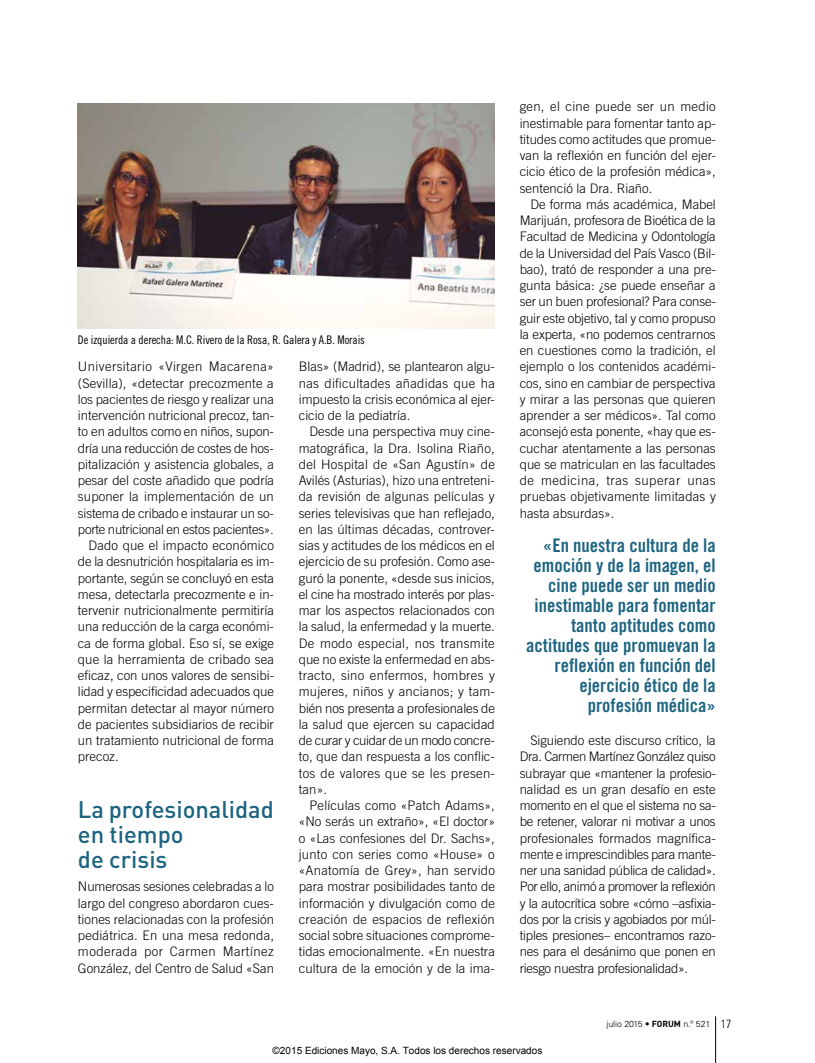
<style>
.page{position:relative;width:815px;height:1063px;background:#fff}
.page>*{position:absolute;margin:0;border:0;box-sizing:border-box;transform-origin:0 0}
.t1{font:500 23.75px/25px "DIN Pro";color:#1d6481}
.t2{font:18.75px/20px "Trade Gothic LT Std Bd Cn 20";color:#1d6481;text-align:right}
.t3{font:300 13.12px/16.2px "Trade Gothic LT Std";color:#000;text-align:justify}
.t4{font:300 13.12px "Trade Gothic LT Std";letter-spacing:.03em;color:#000}
.t5{font:11.88px "Trade Gothic LT Std Cn 18";letter-spacing:-.005em;color:#000}
.t6{font:10px "Arial";color:#000}
.t7{font:300 8.75px "Univers LT Std";color:#000}
.s1{font-family:"DIN Pro";font-weight:700}
.s2{font-stretch:condensed;font-size:11.88px}
</style>
<div class="page">
<hr style="left:715px;top:1016px;width:1px;height:47px;background:#000">
<img style="left:78px;top:104px;width:417px;height:224px">
<p class="t5" style="left:78px;top:332px;width:288px">De izquierda a derecha: M.C. Rivero de la Rosa, R. Galera y A.B. Morais</p>
<p class="t4" style="left:78px;top:359px;width:197px">Universitario «Virgen Macarena»</p>
<p class="t3" style="left:78px;top:375px;width:197px">(Sevilla), «detectar precozmente a</p>
<p class="t3" style="left:78px;top:391px;width:197px">los pacientes de riesgo y realizar una</p>
<p class="t3" style="left:78px;top:407px;width:198px">intervención nutricional precoz, tan-</p>
<p class="t3" style="left:78px;top:423px;width:198px">to en adultos como en niños, supon-</p>
<p class="t3" style="left:78px;top:440px;width:198px">dría una reducción de costes de hos-</p>
<p class="t3" style="left:78px;top:456px;width:197px">pitalización y asistencia globales, a</p>
<p class="t3" style="left:78px;top:472px;width:198px">pesar del coste añadido que podría</p>
<p class="t3" style="left:78px;top:488px;width:197px">suponer la implementación de un</p>
<p class="t3" style="left:78px;top:505px;width:198px">sistema de cribado e instaurar un so-</p>
<p class="t3" style="left:78px;top:521px;width:197px">porte nutricional en estos pacientes».</p>
<p class="t3" style="left:89px;top:537px;width:187px">Dado que el impacto económico</p>
<p class="t3" style="left:78px;top:553px;width:198px">de la desnutrición hospitalaria es im-</p>
<p class="t3" style="left:78px;top:570px;width:198px">portante, según se concluyó en esta</p>
<p class="t3" style="left:78px;top:586px;width:198px">mesa, detectarla precozmente e in-</p>
<p class="t3" style="left:78px;top:602px;width:198px">tervenir nutricionalmente permitiría</p>
<p class="t3" style="left:78px;top:618px;width:198px">una reducción de la carga económi-</p>
<p class="t3" style="left:78px;top:635px;width:198px">ca de forma global. Eso sí, se exige</p>
<p class="t3" style="left:78px;top:651px;width:198px">que la herramienta de cribado sea</p>
<p class="t3" style="left:78px;top:667px;width:198px">eficaz, con unos valores de sensibi-</p>
<p class="t3" style="left:78px;top:683px;width:198px">lidad y especificidad adecuados que</p>
<p class="t3" style="left:78px;top:700px;width:198px">permitan detectar al mayor número</p>
<p class="t3" style="left:78px;top:716px;width:198px">de pacientes subsidiarios de recibir</p>
<p class="t3" style="left:78px;top:732px;width:198px">un tratamiento nutricional de forma</p>
<p class="t3" style="left:78px;top:748px;width:42px">precoz.</p>
<h1 class="t1" style="left:78px;top:796px;width:198px">La profesionalidad en tiempo<br>de crisis</h1>
<p class="t3" style="left:78px;top:878px;width:198px">Numerosas sesiones celebradas a lo largo del congreso abordaron cues&shy;tiones relacionadas con la profesión pediátrica. En una mesa redonda, moderada por Carmen Martínez González, del Centro de Salud «San</p>
<p class="t3" style="left:299px;top:358px;width:198px">Blas» (Madrid), se plantearon algu&shy;nas dificultades añadidas que ha impuesto la crisis económica al ejer&shy;cicio de la pediatría.</p>
<p class="t3" style="left:299px;top:423px;width:198px;text-indent:11px">Desde una perspectiva muy cine&shy;matográfica, la Dra. Isolina Riaño, del Hospital de «San Agustín» de Avilés (Asturias), hizo una entreteni&shy;da revisión de algunas películas y series televisivas que han reflejado, en las últimas décadas, controver&shy;sias y actitudes de los médicos en el ejercicio de su profesión. Como ase&shy;guró la ponente, «desde sus inicios, el cine ha mostrado interés por plas&shy;mar los aspectos relacionados con la salud, la enfermedad y la muerte.<br>De modo especial, nos transmite que no existe la enfermedad en abs&shy;tracto, sino enfermos, hombres y mujeres, niños y ancianos; y tam&shy;bién nos presenta a profesionales de la salud que ejercen su capacidad de curar y cuidar de un modo concre&shy;to, que dan respuesta a los conflic&shy;tos de valores que se les presen&shy;tan».</p>
<p class="t3" style="left:299px;top:797px;width:198px;text-indent:11px">Películas como «Patch Adams», «No serás un extraño», «El doctor» o «Las confesiones del Dr. Sachs», junto con series como «House» o «Anatomía de Grey», han servido para mostrar posibilidades tanto de información y divulgación como de creación de espacios de reflexión social sobre situaciones comprome&shy;tidas emocionalmente. «En nuestra cultura de la emoción y de la ima-</p>
<p class="t3" style="left:520px;top:98px;width:198px">gen, el cine puede ser un medio inestimable para fomentar tanto ap&shy;titudes como actitudes que promue&shy;van la reflexión en función del ejer&shy;cicio ético de la profesión médica», sentenció la Dra. Riaño.</p>
<p class="t3" style="left:520px;top:196px;width:198px;text-indent:11px">De forma más académica, Mabel Marijuán, profesora de Bioética de la Facultad de Medicina y Odontología de la Universidad del País Vasco (Bil&shy;bao), trató de responder a una pre&shy;gunta básica: ¿se puede enseñar a ser un buen profesional? Para conse&shy;guir este objetivo, tal y como propuso la experta, «no podemos centrarnos en cuestiones como la tradición, el ejemplo o los contenidos académi&shy;cos, sino en cambiar de perspectiva y mirar a las personas que quieren aprender a ser médicos». Tal como aconsejó esta ponente, «hay que es&shy;cuchar atentamente a las personas que se matriculan en las facultades de medicina, tras superar unas pruebas objetivamente limitadas y hasta absurdas».</p>
<h2 class="t2" style="left:526px;top:535px;width:191px">«En nuestra cultura de la emoción y de la imagen, el cine puede ser un medio inestimable para fomentar tanto aptitudes como actitudes que promuevan la reflexión en función del ejercicio ético de la profesión médica»</h2>
<p class="t3" style="left:520px;top:732px;width:198px;text-indent:11px">Siguiendo este discurso crítico, la Dra. Carmen Martínez González quiso subrayar que «mantener la profesio&shy;nalidad es un gran desafío en este momento en el que el sistema no sa&shy;be retener, valorar ni motivar a unos profesionales formados magnífica&shy;mente e imprescindibles para mante&shy;ner una sanidad pública de calidad».<br>Por ello, animó a promover la reflexión y la autocrítica sobre «cómo –asfixia&shy;dos por la crisis y agobiados por múl&shy;tiples presiones– encontramos razo&shy;nes para el desánimo que ponen en riesgo nuestra profesionalidad».</p>
<p class="t7" style="left:606px;top:1018px;width:126px">julio 2015 • <span class="s1">FORUM</span> n.º 521 <span class="s2">17</span></p>
<p class="t6" style="left:273px;top:1044px;width:271px">©2015 Ediciones Mayo, S.A. Todos los derechos reservados</p>
</div>
